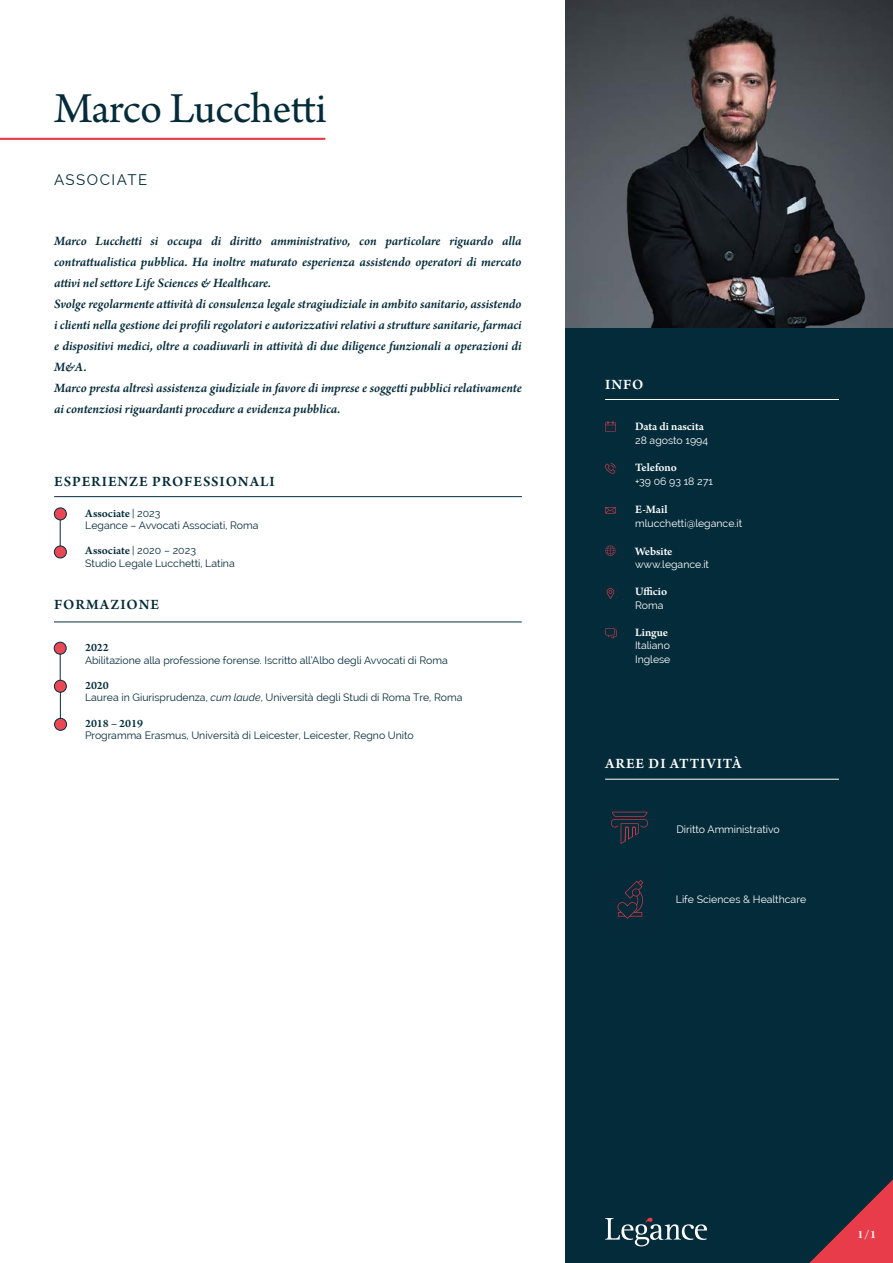
<style>
.page{position:relative;width:893px;height:1263px;background:#fff}
.page>*{position:absolute;margin:0;border:0;box-sizing:border-box;transform-origin:0 0}
.t1{font:45px "Arno Pro";letter-spacing:-.015em;color:#042b3a}
.t2{font:600 15px "Arno Pro";letter-spacing:.06em;color:#042b3a}
.t3{font:600 15px "Arno Pro";letter-spacing:.06em;color:#fff}
.t4{font:15px "Raleway";letter-spacing:.1em;color:#042b3a}
.t5{font:italic 600 13.5px/21px "Arno Pro";letter-spacing:-.005em;color:#042b3a}
.t6{font:600 12px "Arno Pro";color:#fff}
.t7{font:600 12px "Arno Pro";color:#042b3a}
.t8{font:10.5px/12.6px "Raleway";color:#042b3a}
.t9{font:10.5px/13.5px "Raleway";color:#fff}
.s1{font-family:"Raleway";font-weight:400;font-size:10.5px}
.s2{font-family:"Arno Pro";font-weight:600;font-size:12px}
.s3{font-style:italic}
</style>
<div class="page">
<div style="left:566px;top:0;width:327px;height:1263px;background:#042b3a"></div>
<hr style="left:0;top:138px;width:325px;height:2px;background:#e83c4a">
<svg style="left:607px;top:588px;width:7px;height:11px"></svg>
<svg style="left:605px;top:507px;width:11px;height:6px"></svg>
<svg style="left:605px;top:463px;width:11px;height:11px"></svg>
<svg style="left:605px;top:545px;width:11px;height:11px"></svg>
<svg style="left:605px;top:421px;width:11px;height:11px"></svg>
<svg style="left:605px;top:628px;width:12px;height:10px"></svg>
<hr style="left:605px;top:399px;width:234px;height:1px;background:#fff">
<hr style="left:605px;top:779px;width:234px;height:1px;background:#fff">
<hr style="left:60px;top:648px;width:1px;height:38px;background:#042d3b">
<hr style="left:60px;top:686px;width:1px;height:38px;background:#042d3b">
<hr style="left:60px;top:514px;width:1px;height:38px;background:#042d3b">
<hr style="left:54px;top:496px;width:468px;height:1px;background:#042d3b">
<hr style="left:54px;top:622px;width:468px;height:1px;background:#042d3b">
<div style="left:54px;top:508px;width:12px;height:12px;background:#e94854;border-radius:50%"></div>
<div style="left:54px;top:508px;width:13px;height:12px;border:1px solid #042b3a;border-radius:50%"></div>
<div style="left:54px;top:642px;width:12px;height:12px;background:#e94854;border-radius:50%"></div>
<div style="left:54px;top:642px;width:12px;height:12px;border:1px solid #042b3a;border-radius:50%"></div>
<div style="left:54px;top:680px;width:12px;height:12px;background:#e94854;border-radius:50%"></div>
<div style="left:54px;top:680px;width:13px;height:12px;border:1px solid #042b3a;border-radius:50%"></div>
<div style="left:55px;top:718px;width:12px;height:12px;background:#e94854;border-radius:50%"></div>
<div style="left:54px;top:718px;width:13px;height:12px;border:1px solid #042b3a;border-radius:50%"></div>
<div style="left:54px;top:546px;width:12px;height:12px;background:#e94854;border-radius:50%"></div>
<div style="left:54px;top:546px;width:13px;height:12px;border:1px solid #042b3a;border-radius:50%"></div>
<svg style="left:611px;top:812px;width:37px;height:32px"></svg>
<img style="left:566px;top:0;width:327px;height:327px">
<svg style="left:617px;top:880px;width:26px;height:39px"></svg>
<svg style="left:605px;top:1218px;width:102px;height:28px"></svg>
<svg style="left:809px;top:1179px;width:84px;height:84px"></svg>
<h1 class="t1" style="left:54px;top:83px;width:274px">Marco Lucchetti</h1>
<p class="t4" style="left:54px;top:171px;width:95px">ASSOCIATE</p>
<p class="t5" style="left:54px;top:231px;width:469px">Marco Lucchetti si occupa di diritto amministrativo, con particolare riguardo alla contrattualistica pubblica. Ha inoltre maturato esperienza assistendo operatori di mercato attivi nel settore Life Sciences &amp; Healthcare.<br>Svolge regolarmente attività di consulenza legale stragiudiziale in ambito sanitario, assistendo i clienti nella gestione dei profili regolatori e autorizzativi relativi a strutture sanitarie, farmaci e dispositivi medici, oltre a coadiuvarli in attività di due diligence funzionali a operazioni di M&amp;A.<br>Marco presta altresì assistenza giudiziale in favore di imprese e soggetti pubblici relativamente ai contenziosi riguardanti procedure a evidenza pubblica.</p>
<p class="t2" style="left:54px;top:473px;width:222px">ESPERIENZE PROFESSIONALI</p>
<p class="t7" style="left:85px;top:506px;width:77px">Associate <span class="s1">| 2023</span></p>
<p class="t8" style="left:85px;top:519px;width:175px">Legance – Avvocati Associati, Roma</p>
<p class="t8" style="left:85px;top:544px;width:151px"><span class="s2">Associate</span> | 2020 – 2023<br>Studio Legale Lucchetti, Latina</p>
<p class="t2" style="left:54px;top:596px;width:107px">FORMAZIONE</p>
<p class="t7" style="left:85px;top:640px;width:25px">2022</p>
<p class="t8" style="left:85px;top:653px;width:364px">Abilitazione alla professione forense. Iscritto all’Albo degli Avvocati di Roma</p>
<p class="t7" style="left:85px;top:678px;width:25px">2020</p>
<p class="t8" style="left:85px;top:691px;width:379px">Laurea in Giurisprudenza, <span class="s3">cum laude</span>, Università degli Studi di Roma Tre, Roma</p>
<p class="t7" style="left:85px;top:716px;width:60px">2018 – 2019</p>
<p class="t8" style="left:85px;top:729px;width:330px">Programma Erasmus, Università di Leicester, Leicester, Regno Unito</p>
<p class="t3" style="left:605px;top:375px;width:40px">INFO</p>
<p class="t6" style="left:635px;top:420px;width:70px">Data di nascita</p>
<p class="t9" style="left:635px;top:433px;width:74px">28 agosto 1994</p>
<p class="t6" style="left:635px;top:460px;width:43px">Telefono</p>
<p class="t9" style="left:635px;top:475px;width:80px">+39 06 93 18 271</p>
<p class="t6" style="left:635px;top:503px;width:34px">E-Mail</p>
<p class="t9" style="left:635px;top:516px;width:109px">mlucchetti@legance.it</p>
<p class="t6" style="left:635px;top:544px;width:39px">Website</p>
<p class="t9" style="left:635px;top:558px;width:76px">www.legance.it</p>
<p class="t6" style="left:635px;top:585px;width:34px">Ufficio</p>
<p class="t9" style="left:635px;top:598px;width:30px">Roma</p>
<p class="t6" style="left:635px;top:625px;width:35px">Lingue</p>
<p class="t9" style="left:635px;top:639px;width:37px">Italiano<br>Inglese</p>
<p class="t3" style="left:605px;top:755px;width:138px">AREE DI ATTIVITÀ</p>
<p class="t9" style="left:676px;top:822px;width:105px">Diritto Amministrativo</p>
<p class="t9" style="left:676px;top:892px;width:132px">Life Sciences &amp; Healthcare</p>
<p class="t6" style="left:857px;top:1228px;width:20px">1/1</p>
</div>
